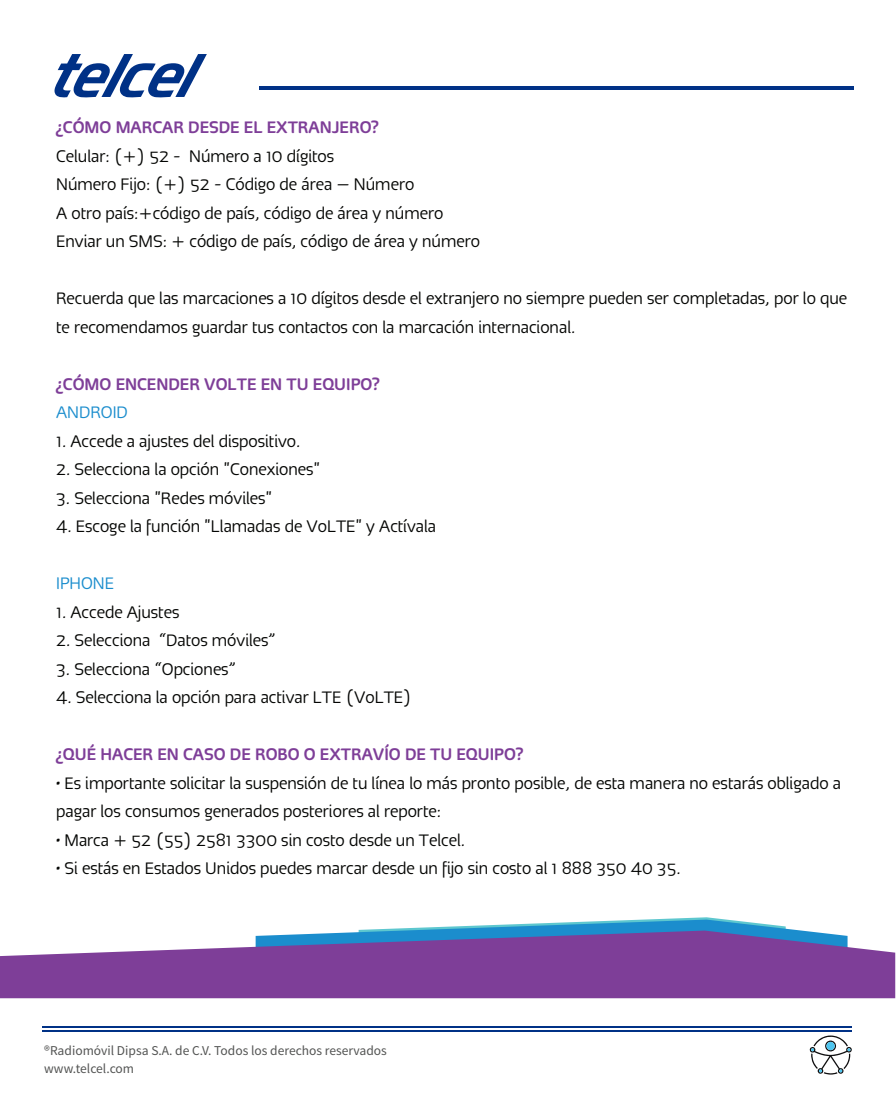
<style>
.page{position:relative;width:896px;height:1097px;background:#fff}
.page>*{position:absolute;margin:0;border:0;box-sizing:border-box;transform-origin:0 0}
.t1{font:18px/28.5px "Telcel Nova Ligera";color:#040503}
.t2{font:18px "Telcel Nova Media";color:#7e3e98}
.t3{font:18px "Telcel Nova Ligera";color:#1b8dcd}
.t4{font:13.5px/18px "Source Sans Pro";color:#535453}
</style>
<div class="page">
<hr style="left:259px;top:87px;width:594px;height:3px;background:#003186">
<hr style="left:43px;top:1030px;width:809px;height:2px;background:#003186">
<hr style="left:43px;top:1026px;width:809px;height:1px;background:#003186">
<svg style="left:809px;top:1035px;width:42px;height:39px"></svg>
<div style="left:826px;top:1041px;width:8px;height:9px;background:#4dc5ef;border-radius:50%"></div>
<svg style="left:54px;top:54px;width:153px;height:44px"></svg>
<svg style="left:359px;top:917px;width:437px;height:13px"></svg>
<svg style="left:0;top:930px;width:895px;height:68px;background:#855aa7"></svg>
<p class="t2" style="left:56px;top:116px;width:324px">¿CÓMO MARCAR DESDE EL EXTRANJERO?</p>
<p class="t1" style="left:56px;top:141px;width:425px">Celular: (+) 52 - Número a 10 dígitos<br>Número Fijo: (+) 52 - Código de área – Número<br>A otro país:+código de país, código de área y número Enviar un SMS: + código de país, código de área y número</p>
<p class="t1" style="left:56px;top:283px;width:792px">Recuerda que las marcaciones a 10 dígitos desde el extranjero no siempre pueden ser completadas, por lo que te recomendamos guardar tus contactos con la marcación internacional.</p>
<p class="t2" style="left:56px;top:372px;width:324px">¿CÓMO ENCENDER VOLTE EN TU EQUIPO?</p>
<p class="t3" style="left:56px;top:401px;width:73px">ANDROID</p>
<p class="t1" style="left:56px;top:426px;width:246px">1. Accede a ajustes del dispositivo.</p>
<p class="t1" style="left:56px;top:454px;width:265px">2. Selecciona la opción "Conexiones"</p>
<p class="t1" style="left:56px;top:483px;width:217px">3. Selecciona "Redes móviles"</p>
<p class="t1" style="left:56px;top:511px;width:381px">4. Escoge la función "Llamadas de VoLTE" y Actívala</p>
<p class="t3" style="left:56px;top:572px;width:59px">IPHONE</p>
<p class="t1" style="left:56px;top:597px;width:125px">1. Accede Ajustes</p>
<p class="t1" style="left:56px;top:625px;width:221px">2. Selecciona “Datos móviles”</p>
<p class="t1" style="left:56px;top:654px;width:181px">3. Selecciona “Opciones”</p>
<p class="t1" style="left:56px;top:682px;width:357px">4. Selecciona la opción para activar LTE (VoLTE)</p>
<p class="t2" style="left:56px;top:743px;width:468px">¿QUÉ HACER EN CASO DE ROBO O EXTRAVÍO DE TU EQUIPO?</p>
<p class="t1" style="left:56px;top:768px;width:786px">• Es importante solicitar la suspensión de tu línea lo más pronto posible, de esta manera no estarás obligado a pagar los consumos generados posteriores al reporte:</p>
<p class="t1" style="left:56px;top:825px;width:410px">• Marca + 52 (55) 2581 3300 sin costo desde un Telcel.</p>
<p class="t1" style="left:56px;top:853px;width:626px">• Si estás en Estados Unidos puedes marcar desde un fijo sin costo al 1 888 350 40 35.</p>
<p class="t4" style="left:44px;top:1042px;width:344px">®Radiomóvil Dipsa S.A. de C.V. Todos los derechos reservados www.telcel.com</p>
</div>
